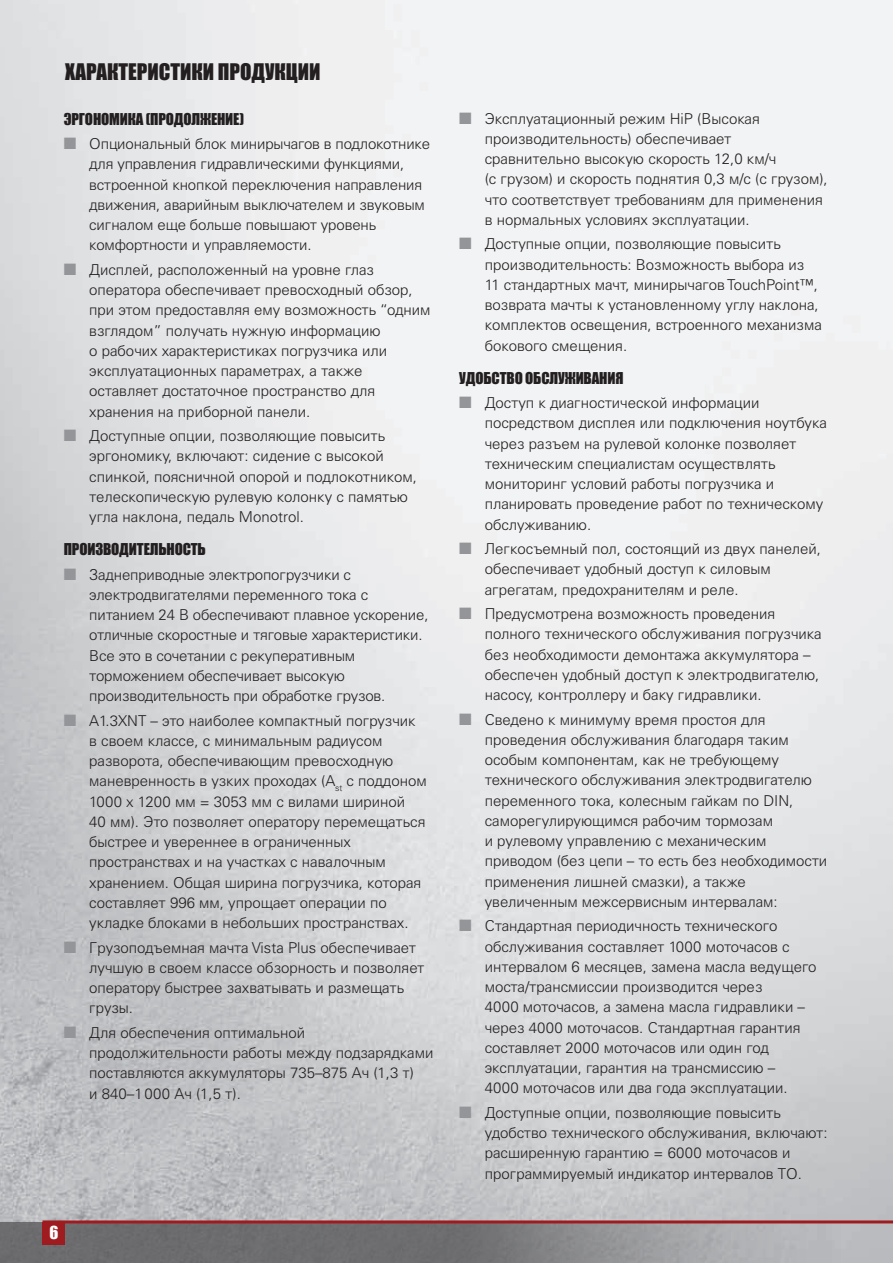
<style>
.page{position:relative;width:893px;height:1263px;background:#fff}
.page>*{position:absolute;margin:0;border:0;box-sizing:border-box;transform-origin:0 0}
.t1{font:21px "Impact";color:#231f20}
.t2{font:16.5px "Impact";color:#fff}
.t3{font:300 15px/20.2px "Univers LTCYR 45";color:#231f20}
.t4{font:15px "Impact";letter-spacing:-.01em;color:#231f20}
.s1{color:#939598}
</style>
<div class="page">
<svg style="left:0;top:1222px;width:893px;height:41px;background:#848386"></svg>
<hr style="left:43px;top:1220px;width:850px;height:3px;background:#9e1c1f">
<div style="left:43px;top:1222px;width:22px;height:23px;background:#9e1c1f"></div>
<p class="t1" style="left:65px;top:55px;width:257px">ХАРАКТЕРИСТИКИ ПРОДУКЦИИ</p>
<p class="t4" style="left:64px;top:107px;width:182px">ЭРГОНОМИКА (ПРОДОЛЖЕНИЕ)</p>
<p class="t3" style="left:89px;top:133px;width:342px;text-indent:-26px"><span class="s1">■</span> Опциональный блок минирычагов в подлокотнике для управления гидравлическими функциями, встроенной кнопкой переключения направления движения, аварийным выключателем и звуковым сигналом еще больше повышают уровень комфортности и управляемости.</p>
<p class="t3" style="left:89px;top:259px;width:343px;text-indent:-26px"><span class="s1">■</span> Дисплей, расположенный на уровне глаз оператора обеспечивает превосходный обзор, при этом предоставляя ему возможность “одним взглядом” получать нужную информацию<br>о рабочих характеристиках погрузчика или эксплуатационных параметрах, а также оставляет достаточное пространство для хранения на приборной панели.</p>
<p class="t3" style="left:89px;top:425px;width:329px;text-indent:-26px"><span class="s1">■</span> Доступные опции, позволяющие повысить эргономику, включают: сидение с высокой спинкой, поясничной опорой и подлокотником, телескопическую рулевую колонку с памятью угла наклона, педаль Monotrol.</p>
<p class="t4" style="left:64px;top:538px;width:144px">ПРОИЗВОДИТЕЛЬНОСТЬ</p>
<p class="t3" style="left:89px;top:564px;width:341px;text-indent:-26px"><span class="s1">■</span> Заднеприводные электропогрузчики с электродвигателями переменного тока с питанием 24 В обеспечивают плавное ускорение, отличные скоростные и тяговые характеристики.<br>Все это в сочетании с рекуперативным торможением обеспечивает высокую производительность при обработке грузов.</p>
<p class="t3" style="left:89px;top:710px;width:339px;text-indent:-26px"><span class="s1">■</span> A1.3XNT – это наиболее компактный погрузчик в своем классе, с минимальным радиусом разворота, обеспечивающим превосходную маневренность в узких проходах (A<sub>st</sub> с поддоном 1000 x 1200 мм = 3053 мм с вилами шириной<br>40 мм). Это позволяет оператору перемещаться быстрее и увереннее в ограниченных пространствах и на участках с навалочным хранением. Общая ширина погрузчика, которая составляет 996 мм, упрощает операции по укладке блоками в небольших пространствах.</p>
<p class="t3" style="left:89px;top:937px;width:337px;text-indent:-26px"><span class="s1">■</span> Грузоподъемная мачта Vista Plus обеспечивает лучшую в своем классе обзорность и позволяет оператору быстрее захватывать и размещать грузы.</p>
<p class="t3" style="left:89px;top:1022px;width:346px;text-indent:-26px"><span class="s1">■</span> Для обеспечения оптимальной продолжительности работы между подзарядками поставляются аккумуляторы 735–875 Ач (1,3 т)<br>и 840–1000 Ач (1,5 т).</p>
<p class="t2" style="left:49px;top:1220px;width:10px">6</p>
<p class="t3" style="left:485px;top:108px;width:344px;text-indent:-26px"><span class="s1">■</span> Эксплуатационный режим HiP (Высокая производительность) обеспечивает сравнительно высокую скорость 12,0 км/ч<br>(с грузом) и скорость поднятия 0,3 м/с (с грузом), что соответствует требованиям для применения в нормальных условиях эксплуатации.</p>
<p class="t3" style="left:485px;top:233px;width:339px;text-indent:-26px"><span class="s1">■</span> Доступные опции, позволяющие повысить производительность: Возможность выбора из 11 стандартных мачт, минирычагов TouchPoint™, возврата мачты к установленному углу наклона, комплектов освещения, встроенного механизма бокового смещения.</p>
<p class="t4" style="left:459px;top:366px;width:166px">УДОБСТВО ОБСЛУЖИВАНИЯ</p>
<p class="t3" style="left:485px;top:392px;width:344px;text-indent:-26px"><span class="s1">■</span> Доступ к диагностической информации посредством дисплея или подключения ноутбука через разъем на рулевой колонке позволяет техническим специалистам осуществлять мониторинг условий работы погрузчика и планировать проведение работ по техническому обслуживанию.</p>
<p class="t3" style="left:485px;top:538px;width:338px;text-indent:-26px"><span class="s1">■</span> Легкосъемный пол, состоящий из двух панелей, обеспечивает удобный доступ к силовым агрегатам, предохранителям и реле.</p>
<p class="t3" style="left:485px;top:603px;width:338px;text-indent:-26px"><span class="s1">■</span> Предусмотрена возможность проведения полного технического обслуживания погрузчика без необходимости демонтажа аккумулятора – обеспечен удобный доступ к электродвигателю, насосу, контроллеру и баку гидравлики.</p>
<p class="t3" style="left:485px;top:709px;width:344px;text-indent:-26px"><span class="s1">■</span> Сведено к минимуму время простоя для проведения обслуживания благодаря таким особым компонентам, как не требующему технического обслуживания электродвигателю переменного тока, колесным гайкам по DIN, саморегулирующимся рабочим тормозам<br>и рулевому управлению с механическим приводом (без цепи – то есть без необходимости применения лишней смазки), а также увеличенным межсервисным интервалам:</p>
<p class="t3" style="left:485px;top:915px;width:333px;text-indent:-26px"><span class="s1">■</span> Стандартная периодичность технического обслуживания составляет 1000 моточасов с интервалом 6 месяцев, замена масла ведущего моста/трансмиссии производится через<br>4000 моточасов, а замена масла гидравлики – через 4000 моточасов. Стандартная гарантия составляет 2000 моточасов или один год эксплуатации, гарантия на трансмиссию –<br>4000 моточасов или два года эксплуатации.</p>
<p class="t3" style="left:485px;top:1102px;width:344px;text-indent:-26px"><span class="s1">■</span> Доступные опции, позволяющие повысить удобство технического обслуживания, включают: расширенную гарантию = 6000 моточасов и программируемый индикатор интервалов ТО.</p>
</div>
